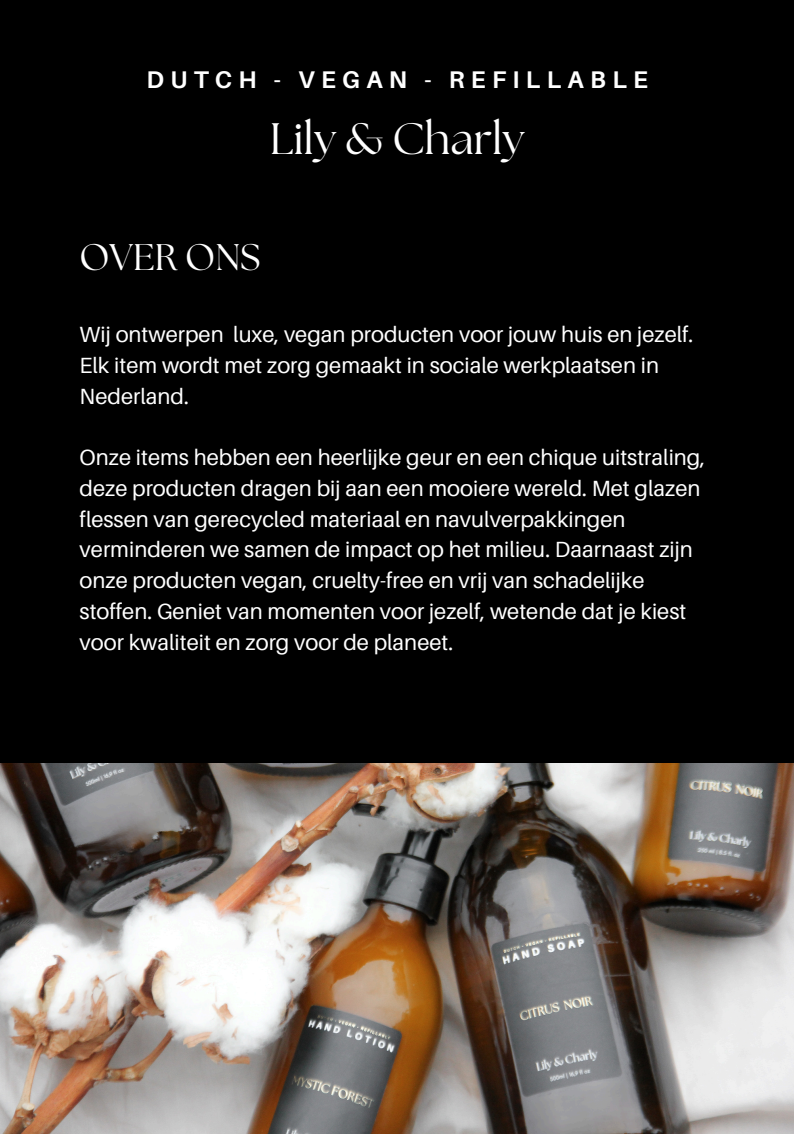
<style>
.page{position:relative;width:794px;height:1134px;background:#000}
.page>*{position:absolute;margin:0;border:0;box-sizing:border-box;transform-origin:0 0}
.t1{font:43.9px "The Seasons";color:#fff}
.t2{font:37px "The Seasons";color:#fff}
.t3{font:700 24.1px "Aileron";letter-spacing:.26em;color:#fff}
.t4{font:22px/30.8px "Aileron";color:#fff}
</style>
<div class="page">
<img style="left:0;top:763px;width:794px;height:371px">
<p class="t3" style="left:146px;top:64px;width:503px">DUTCH - VEGAN - REFILLABLE</p>
<p class="t1" style="left:270px;top:119px;width:256px">Lily &amp; Charly</p>
<p class="t2" style="left:79px;top:241px;width:183px">OVER ONS</p>
<p class="t4" style="left:80px;top:318px;width:615px">Wij ontwerpen luxe, vegan producten voor jouw huis en jezelf.<br>Elk item wordt met zorg gemaakt in sociale werkplaatsen in<br>Nederland.</p>
<h1 class="t4" style="left:80px;top:441px;width:627px">Onze items hebben een heerlijke geur en een chique uitstraling, deze producten dragen bij aan een mooiere wereld. Met glazen flessen van gerecycled materiaal en navulverpakkingen verminderen we samen de impact op het milieu. Daarnaast zijn onze producten vegan, cruelty-free en vrij van schadelijke stoffen. Geniet van momenten voor jezelf, wetende dat je kiest voor kwaliteit en zorg voor de planeet.</h1>
</div>
